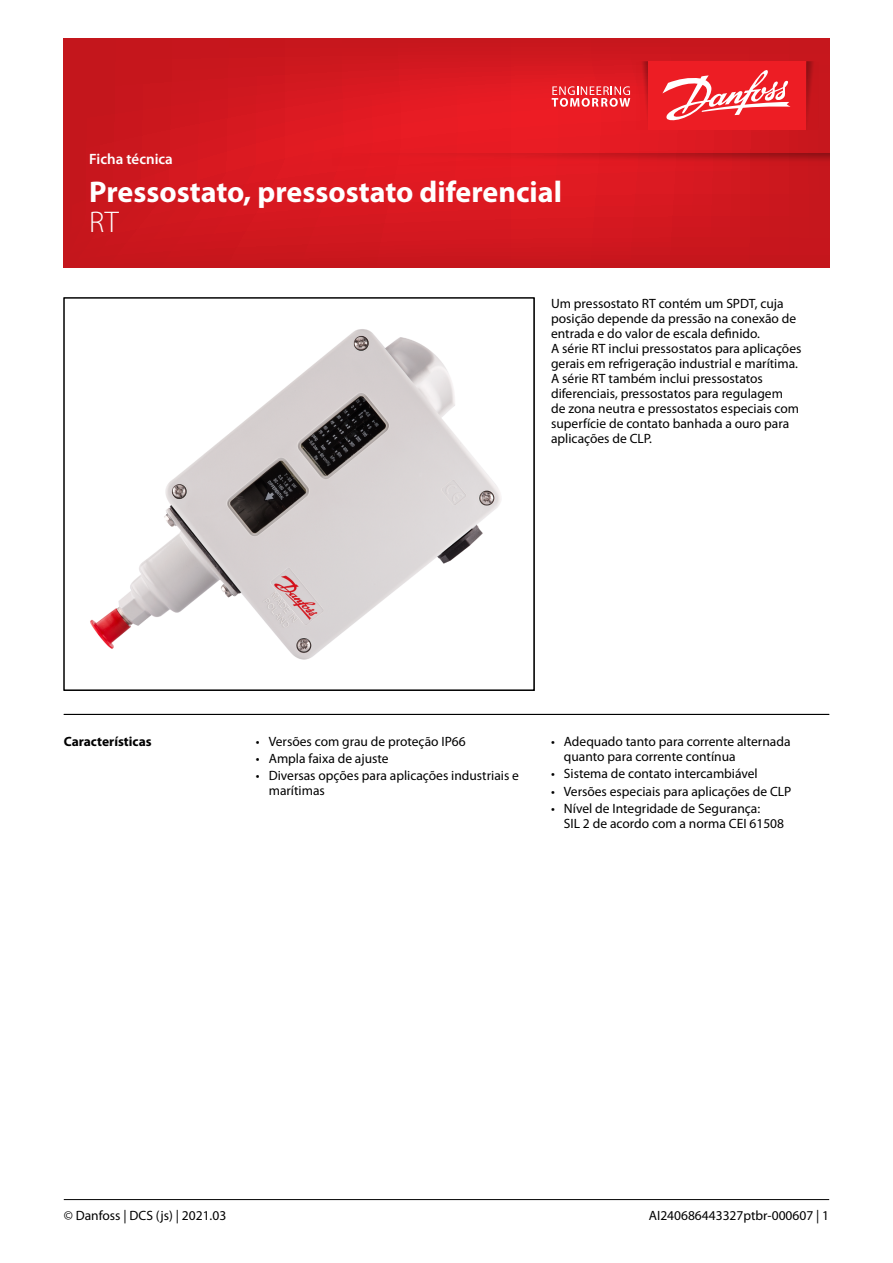
<style>
.page{position:relative;width:893px;height:1263px;background:#fff}
.page>*{position:absolute;margin:0;border:0;box-sizing:border-box;transform-origin:0 0}
.t1{font:700 30px "Myriad Pro";color:#fff}
.t2{font:300 30px "Myriad Pro";color:#fff}
.t3{font:600 15px "Myriad Pro";color:#fff}
.t4{font:13.5px/15px "Myriad Pro";color:#000}
.t5{font:700 13.5px "Myriad Pro";color:#000}
</style>
<div class="page">
<svg style="left:64px;top:38px;width:765px;height:230px;background:#d2181f"></svg>
<svg style="left:806px;top:61px;width:13px;height:69px"></svg>
<svg style="left:636px;top:61px;width:12px;height:69px"></svg>
<div style="left:648px;top:61px;width:158px;height:69px;background:#ed1d24"></div>
<svg style="left:552px;top:86px;width:78px;height:21px;background:#ef696e"></svg>
<svg style="left:662px;top:70px;width:128px;height:51px"></svg>
<svg style="left:332px;top:153px;width:497px;height:13px;background:#d3171f"></svg>
<hr style="left:64px;top:1199px;width:765px;height:1px;background:#000">
<img style="left:90px;top:329px;width:411px;height:331px">
<hr style="left:64px;top:714px;width:765px;height:1px;background:#000">
<p class="t3" style="left:89px;top:151px;width:85px">Ficha técnica</p>
<h1 class="t1" style="left:89px;top:175px;width:474px">Pressostato, pressostato diferencial</h1>
<h1 class="t2" style="left:89px;top:206px;width:31px">RT</h1>
<p class="t4" style="left:551px;top:296px;width:252px">Um pressostato RT contém um SPDT, cuja posição depende da pressão na conexão de entrada e do valor de escala definido.<br>A série RT inclui pressostatos para aplicações gerais em refrigeração industrial e marítima.<br>A série RT também inclui pressostatos diferenciais, pressostatos para regulagem<br>de zona neutra e pressostatos especiais com superfície de contato banhada a ouro para aplicações de CLP.</p>
<p class="t5" style="left:64px;top:734px;width:89px">Características</p>
<p class="t4" style="left:256px;top:734px;width:211px">• Versões com grau de proteção IP66</p>
<p class="t4" style="left:256px;top:752px;width:134px">• Ampla faixa de ajuste</p>
<p class="t4" style="left:269px;top:769px;width:252px;text-indent:-13px">• Diversas opções para aplicações industriais e marítimas</p>
<p class="t4" style="left:564px;top:734px;width:228px;text-indent:-13px">• Adequado tanto para corrente alternada quanto para corrente contínua</p>
<p class="t4" style="left:551px;top:767px;width:208px">• Sistema de contato intercambiável</p>
<p class="t4" style="left:551px;top:784px;width:242px">• Versões especiais para aplicações de CLP</p>
<p class="t4" style="left:564px;top:801px;width:222px;text-indent:-13px">• Nível de Integridade de Segurança:<br>SIL 2 de acordo com a norma CEI 61508</p>
<p class="t4" style="left:64px;top:1209px;width:164px">© Danfoss | DCS (js) | 2021.03</p>
<p class="t4" style="left:649px;top:1209px;width:182px">AI240686443327ptbr-000607 | 1</p>
</div>
